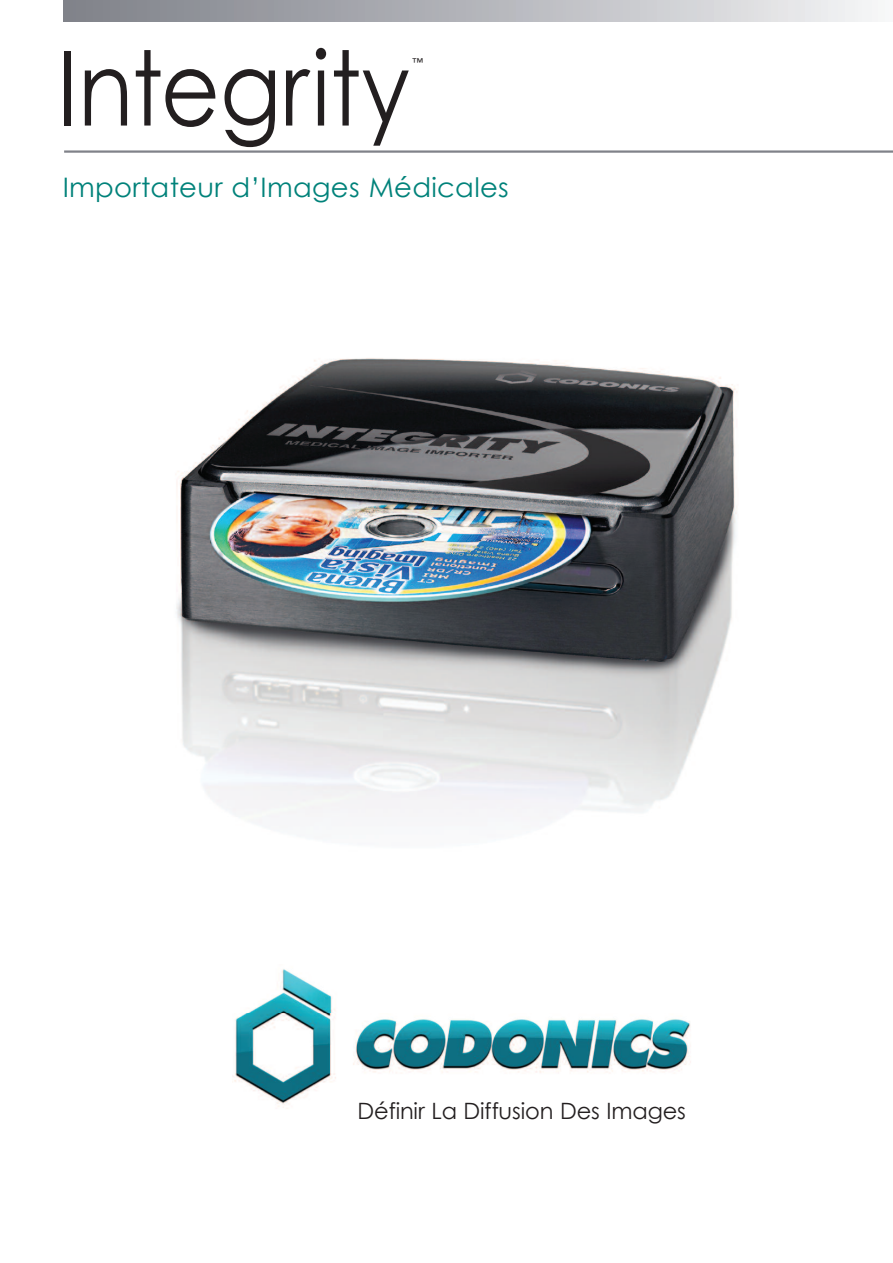
<style>
.page{position:relative;width:893px;height:1263px;background:#fff}
.page>*{position:absolute;margin:0;border:0;box-sizing:border-box;transform-origin:0 0}
.t1{font:103.65px "Century Gothic";color:#231f20;scale:.88 1}
.t2{font:26.85px "Century Gothic";letter-spacing:.01em;color:#00827a}
.t3{font:22.5px "Century Gothic";letter-spacing:-.005em;color:#231f20}
.t4{font:10.65px "Century Gothic";color:#231f20}
</style>
<div class="page">
<img style="left:176px;top:358px;width:561px;height:470px">
<hr style="left:64px;top:150px;width:829px;height:3px;background:#808289">
<div style="left:64px;top:0;width:829px;height:22px;background:linear-gradient(to right,#7c7e86,#f2f3f4)"></div>
<img style="left:248px;top:969px;width:88px;height:44px">
<img style="left:233px;top:1013px;width:458px;height:96px">
<h1 class="t1" style="left:57px;top:21px;width:402px">Integrity</h1>
<p class="t4" style="left:413px;top:55px;width:12px">™</p>
<p class="t2" style="left:63px;top:170px;width:448px">Importateur d’Images Médicales</p>
<p class="t3" style="left:358px;top:1097px;width:330px">Définir La Diffusion Des Images</p>
</div>
